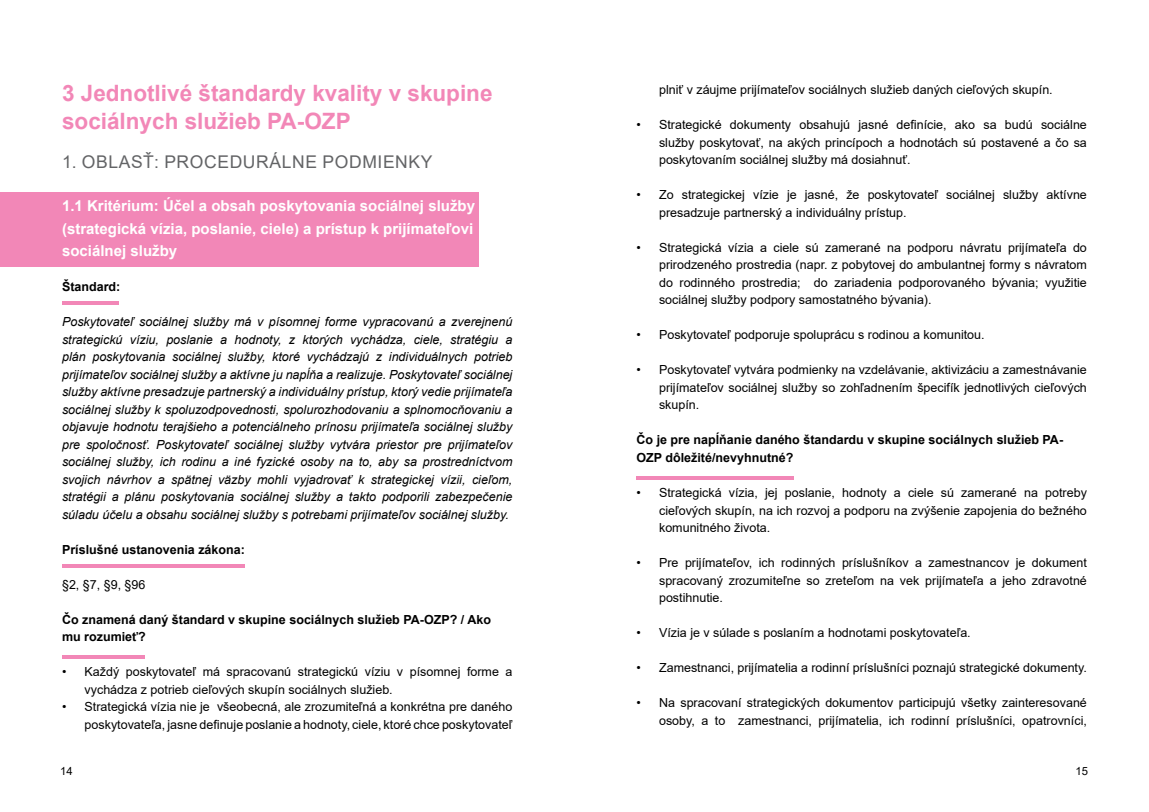
<style>
.page{position:relative;width:1149px;height:812px;background:#fff}
.page>*{position:absolute;margin:0;border:0;box-sizing:border-box;transform-origin:0 0}
.t1{font:700 22.5px/27px "Arial";color:#f287b7}
.t2{font:17.5px "Arial";letter-spacing:.035em;color:#636466}
.t3{font:700 15px/22.5px "Arial";color:#fff;text-align:justify}
.t4{font:12.5px/17.5px "Arial";color:#000;text-align:justify}
.t5{font:italic 12.5px/17.5px "Arial";color:#000;text-align:justify}
.t6{font:700 12.5px/17.5px "Arial";color:#000}
.t7{font:11.25px "Arial";color:#000}
</style>
<div class="page">
<div style="left:0;top:192px;width:478px;height:75px;background:#f287b7"></div>
<hr style="left:62px;top:301px;width:57px;height:4px;background:#f287b7">
<hr style="left:62px;top:564px;width:182px;height:3px;background:#f287b7">
<hr style="left:62px;top:655px;width:83px;height:3px;background:#f287b7">
<hr style="left:636px;top:476px;width:157px;height:3px;background:#f287b7">
<h1 class="t1" style="left:62px;top:80px;width:432px">3 Jednotlivé štandardy kvality v skupine sociálnych služieb PA-OZP</h1>
<h2 class="t2" style="left:62px;top:149px;width:372px">1. OBLASŤ: PROCEDURÁLNE PODMIENKY</h2>
<p class="t3" style="left:62px;top:195px;width:414px">1.1 Kritérium: Účel a obsah poskytovania sociálnej služby (strategická vízia, poslanie, ciele) a prístup k prijímateľovi sociálnej služby</p>
<p class="t6" style="left:62px;top:278px;width:60px">Štandard:</p>
<p class="t5" style="left:62px;top:313px;width:451px">Poskytovateľ sociálnej služby má v písomnej forme vypracovanú a zverejnenú strategickú víziu, poslanie a hodnoty, z ktorých vychádza, ciele, stratégiu a plán poskytovania sociálnej služby, ktoré vychádzajú z individuálnych potrieb prijímateľov sociálnej služby a aktívne ju napĺňa a realizuje. Poskytovateľ sociálnej služby aktívne presadzuje partnerský a individuálny prístup, ktorý vedie prijímateľa sociálnej služby k spoluzodpovednosti, spolurozhodovaniu a splnomocňovaniu a objavuje hodnotu terajšieho a potenciálneho prínosu prijímateľa sociálnej služby pre spoločnosť. Poskytovateľ sociálnej služby vytvára priestor pre prijímateľov sociálnej služby, ich rodinu a iné fyzické osoby na to, aby sa prostredníctvom svojich návrhov a spätnej väzby mohli vyjadrovať k strategickej vízii, cieľom, stratégii a plánu poskytovania sociálnej služby a takto podporili zabezpečenie súladu účelu a obsahu sociálnej služby s potrebami prijímateľov sociálnej služby.</p>
<p class="t6" style="left:62px;top:540px;width:184px">Príslušné ustanovenia zákona:</p>
<p class="t4" style="left:62px;top:575px;width:85px">§2, §7, §9, §96</p>
<p class="t6" style="left:62px;top:610px;width:430px">Čo znamená daný štandard v skupine sociálnych služieb PA-OZP? / Ako mu rozumieť?</p>
<p class="t4" style="left:85px;top:663px;width:429px;text-indent:-22px">• Každý poskytovateľ má spracovanú strategickú víziu v písomnej forme a vychádza z potrieb cieľových skupín sociálnych služieb.</p>
<p class="t4" style="left:62px;top:698px;width:451px;text-align:right">• Strategická vízia nie je všeobecná, ale zrozumiteľná a konkrétna pre daného poskytovateľa, jasne definuje poslanie a hodnoty, ciele, ktoré chce poskytovateľ</p>
<p class="t4" style="left:659px;top:81px;width:395px">plniť v záujme prijímateľov sociálnych služieb daných cieľových skupín.</p>
<p class="t4" style="left:659px;top:116px;width:429px;text-indent:-23px">• Strategické dokumenty obsahujú jasné definície, ako sa budú sociálne služby poskytovať, na akých princípoch a hodnotách sú postavené a čo sa poskytovaním sociálnej služby má dosiahnuť.</p>
<p class="t4" style="left:659px;top:186px;width:429px;text-indent:-23px">• Zo strategickej vízie je jasné, že poskytovateľ sociálnej služby aktívne presadzuje partnerský a individuálny prístup.</p>
<p class="t4" style="left:659px;top:238px;width:429px;text-indent:-23px">• Strategická vízia a ciele sú zamerané na podporu návratu prijímateľa do prirodzeného prostredia (napr. z pobytovej do ambulantnej formy s návratom do rodinného prostredia; do zariadenia podporovaného bývania; využitie sociálnej služby podpory samostatného bývania).</p>
<p class="t4" style="left:636px;top:326px;width:349px">• Poskytovateľ podporuje spoluprácu s rodinou a komunitou.</p>
<p class="t4" style="left:659px;top:361px;width:429px;text-indent:-23px">• Poskytovateľ vytvára podmienky na vzdelávanie, aktivizáciu a zamestnávanie prijímateľov sociálnej služby so zohľadnením špecifík jednotlivých cieľových skupín.</p>
<p class="t6" style="left:636px;top:431px;width:428px">Čo je pre napĺňanie daného štandardu v skupine sociálnych služieb PA-<br>OZP dôležité/nevyhnutné?</p>
<p class="t4" style="left:659px;top:483px;width:429px;text-indent:-22px">• Strategická vízia, jej poslanie, hodnoty a ciele sú zamerané na potreby cieľových skupín, na ich rozvoj a podporu na zvýšenie zapojenia do bežného komunitného života.</p>
<p class="t4" style="left:659px;top:553px;width:429px;text-indent:-22px">• Pre prijímateľov, ich rodinných príslušníkov a zamestnancov je dokument spracovaný zrozumiteľne so zreteľom na vek prijímateľa a jeho zdravotné postihnutie.</p>
<p class="t4" style="left:636px;top:623px;width:335px">• Vízia je v súlade s poslaním a hodnotami poskytovateľa.</p>
<p class="t4" style="left:636px;top:658px;width:451px">• Zamestnanci, prijímatelia a rodinní príslušníci poznajú strategické dokumenty.</p>
<p class="t4" style="left:636px;top:693px;width:451px;text-align:right">• Na spracovaní strategických dokumentov participujú všetky zainteresované osoby, a to zamestnanci, prijímatelia, ich rodinní príslušníci, opatrovníci,</p>
<p class="t7" style="left:60px;top:763px;width:14px">14</p>
<p class="t7" style="left:1075px;top:763px;width:14px">15</p>
</div>
